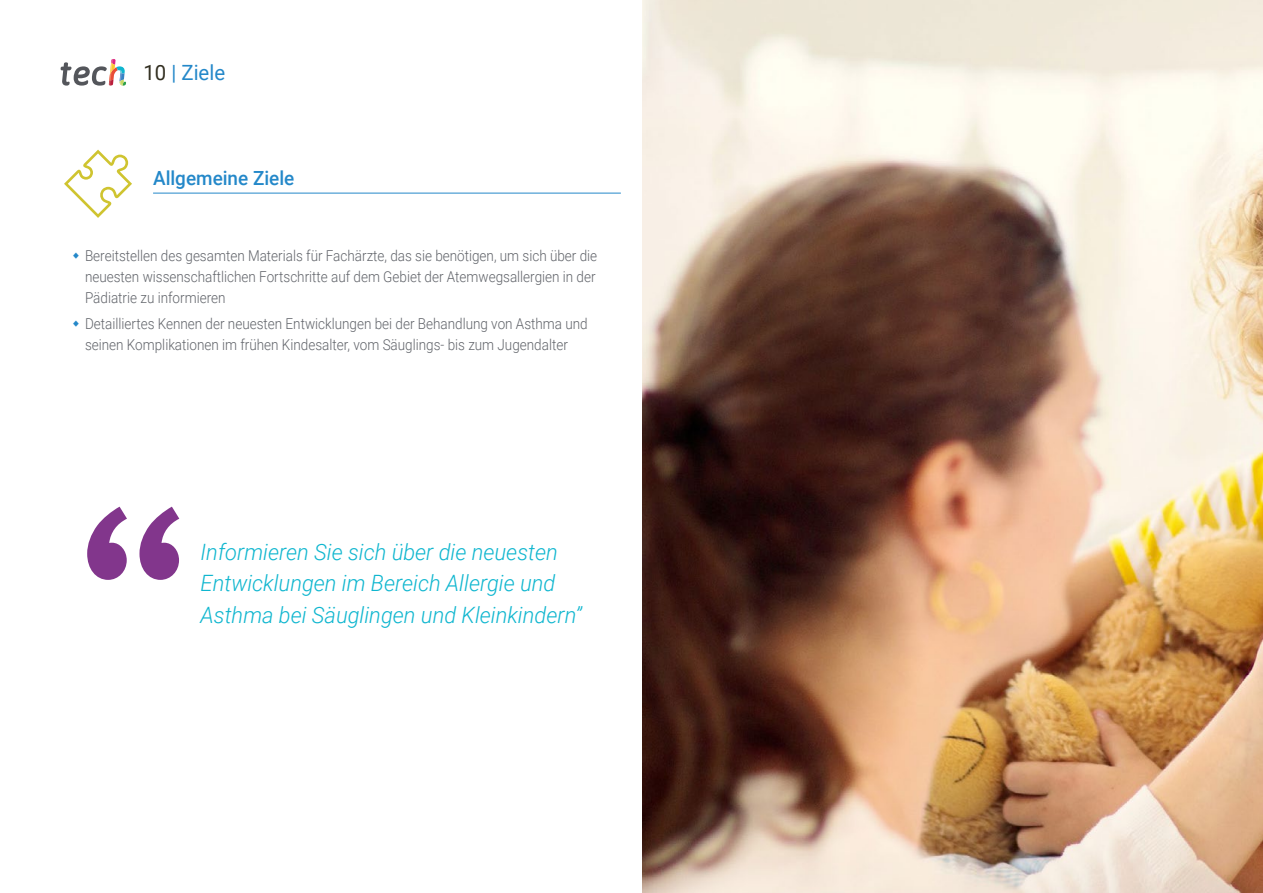
<style>
.page{position:relative;width:1263px;height:893px;background:#fff}
.page>*{position:absolute;margin:0;border:0;box-sizing:border-box;transform-origin:0 0}
.t1{font:italic 300 22.5px/31.5px "Roboto";color:#0fb6cf}
.t2{font:21px "Roboto";color:#2488c9}
.t3{font:500 19.5px "Roboto";color:#2488c9}
.t4{font:300 15px/21px "Roboto";color:#61646a;text-align:justify;scale:.9 1}
.s1{color:#312e20}
</style>
<div class="page">
<hr style="left:153px;top:193px;width:468px;height:1px;background:#2488c9">
<svg style="left:64px;top:150px;width:68px;height:68px"></svg>
<img style="left:642px;top:0;width:621px;height:893px">
<svg style="left:61px;top:59px;width:65px;height:27px"></svg>
<svg style="left:87px;top:507px;width:92px;height:73px"></svg>
<h2 class="t2" style="left:144px;top:57px;width:83px"><span class="s1">10</span> | Ziele</h2>
<h3 class="t3" style="left:153px;top:164px;width:143px">Allgemeine Ziele</h3>
<p class="t4" style="left:85px;top:245px;width:571px">Bereitstellen des gesamten Materials für Fachärzte, das sie benötigen, um sich über die neuesten wissenschaftlichen Fortschritte auf dem Gebiet der Atemwegsallergien in der Pädiatrie zu informieren</p>
<p class="t4" style="left:85px;top:312px;width:560px">Detailliertes Kennen der neuesten Entwicklungen bei der Behandlung von Asthma und seinen Komplikationen im frühen Kindesalter, vom Säuglings- bis zum Jugendalter</p>
<h1 class="t1" style="left:201px;top:535px;width:383px">Informieren Sie sich über die neuesten<br>Entwicklungen im Bereich Allergie und<br>Asthma bei Säuglingen und Kleinkindern”</h1>
</div>
